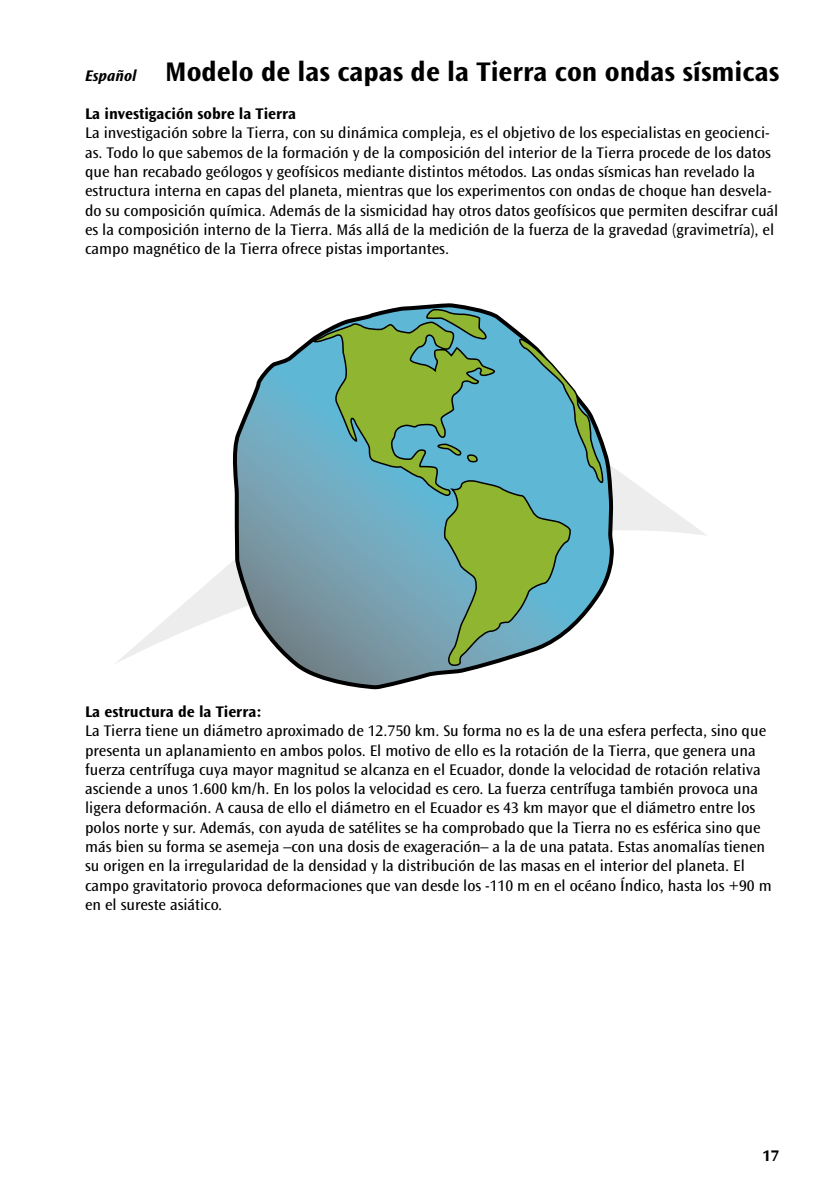
<style>
.page{position:relative;width:836px;height:1191px;background:#fff}
.page>*{position:absolute;margin:0;border:0;box-sizing:border-box;transform-origin:0 0}
.t1{font:700 28px "Ocean Sans Std";color:#000}
.t2{font:16px/19.2px "Ocean Sans Std";color:#000}
.t3{font:700 16px "Ocean Sans Std";color:#000}
.t4{font:italic 700 16px "Ocean Sans Std";color:#000}
</style>
<div class="page">
<svg style="left:115px;top:468px;width:592px;height:196px"></svg>
<svg style="left:231px;top:303px;width:383px;height:387px"></svg>
<svg style="left:305px;top:308px;width:299px;height:358px;background:#7bae9e"></svg>
<h1 class="t1" style="left:165px;top:56px;width:615px">Modelo de las capas de la Tierra con ondas sísmicas</h1>
<p class="t3" style="left:85px;top:105px;width:212px">La investigación sobre la Tierra</p>
<p class="t2" style="left:85px;top:124px;width:694px">La investigación sobre la Tierra, con su dinámica compleja, es el objetivo de los especialistas en geocienci&shy;as. Todo lo que sabemos de la formación y de la composición del interior de la Tierra procede de los datos que han recabado geólogos y geofísicos mediante distintos métodos. Las ondas sísmicas han revelado la estructura interna en capas del planeta, mientras que los experimentos con ondas de choque han desvela&shy;do su composición química. Además de la sismicidad hay otros datos geofísicos que permiten descifrar cuál es la composición interno de la Tierra. Más allá de la medición de la fuerza de la gravedad (gravimetría), el campo magnético de la Tierra ofrece pistas importantes.</p>
<p class="t4" style="left:85px;top:66px;width:53px">Español</p>
<p class="t3" style="left:85px;top:703px;width:178px">La estructura de la Tierra:</p>
<p class="t2" style="left:85px;top:721px;width:687px">La Tierra tiene un diámetro aproximado de 12.750 km. Su forma no es la de una esfera perfecta, sino que presenta un aplanamiento en ambos polos. El motivo de ello es la rotación de la Tierra, que genera una fuerza centrífuga cuya mayor magnitud se alcanza en el Ecuador, donde la velocidad de rotación relativa asciende a unos 1.600 km/h. En los polos la velocidad es cero. La fuerza centrífuga también provoca una ligera deformación. A causa de ello el diámetro en el Ecuador es 43 km mayor que el diámetro entre los polos norte y sur. Además, con ayuda de satélites se ha comprobado que la Tierra no es esférica sino que más bien su forma se asemeja –con una dosis de exageración– a la de una patata. Estas anomalías tienen su origen en la irregularidad de la densidad y la distribución de las masas en el interior del planeta. El campo gravitatorio provoca deformaciones que van desde los -110 m en el océano Índico, hasta los +90 m en el sureste asiático.</p>
<p class="t3" style="left:762px;top:1146px;width:18px">17</p>
</div>
